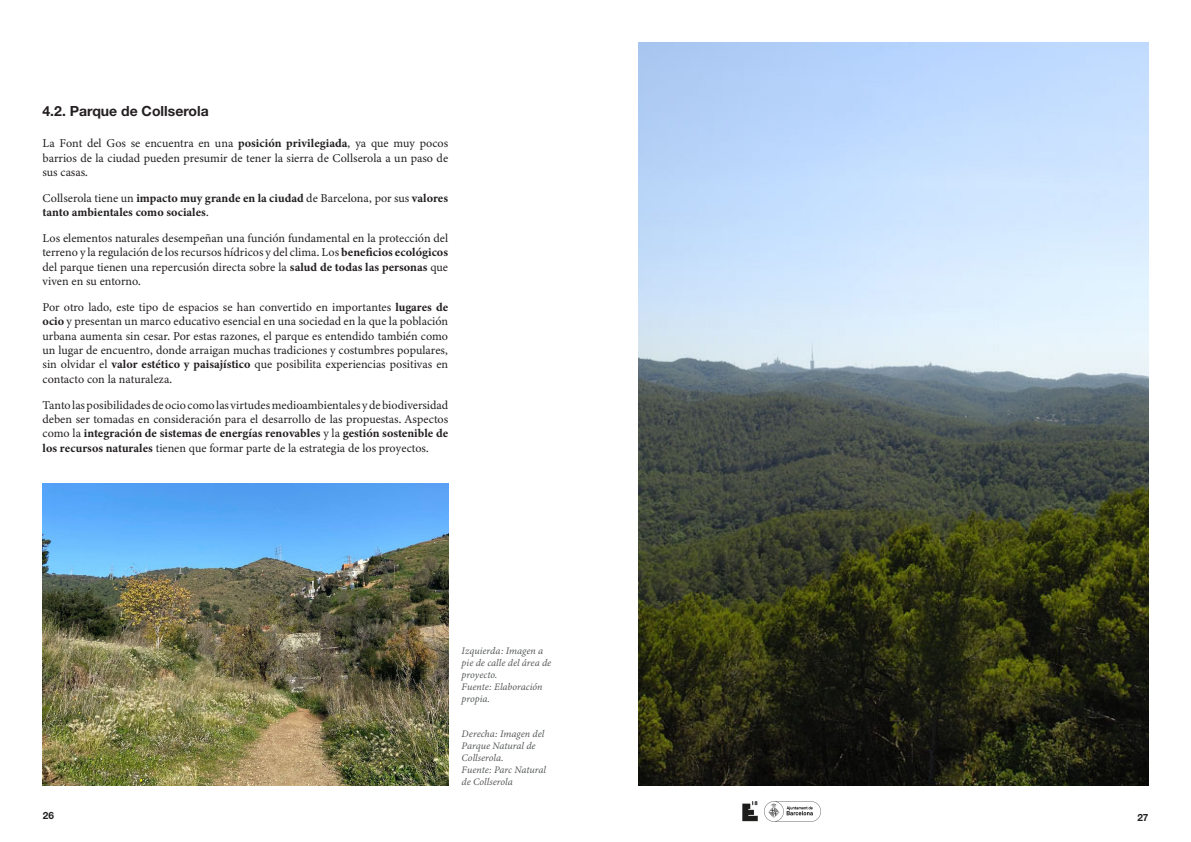
<style>
.page{position:relative;width:1191px;height:842px;background:#fff}
.page>*{position:absolute;margin:0;border:0;box-sizing:border-box;transform-origin:0 0}
.t1{font:700 14px "Helvetica Neue LT Std";color:#231f20}
.t2{font:12px/14.4px "Minion Variable Concept";color:#231f20;text-align:justify}
.t3{font:italic 10px/12px "Minion Variable Concept";color:#57595a}
.t4{font:700 10px "Helvetica Neue LT Std";color:#231f20}
</style>
<div class="page">
<img style="left:638px;top:43px;width:510px;height:742px">
<img style="left:43px;top:484px;width:405px;height:301px">
<img style="left:764px;top:801px;width:56px;height:20px">
<img style="left:743px;top:801px;width:15px;height:20px">
<p class="t1" style="left:43px;top:102px;width:168px">4.2. Parque de Collserola</p>
<p class="t2" style="left:43px;top:136px;width:407px">La Font del Gos se encuentra en una posición privilegiada, ya que muy pocos barrios de la ciudad pueden presumir de tener la sierra de Collserola a un paso de sus casas.</p>
<p class="t2" style="left:43px;top:191px;width:407px">Collserola tiene un impacto muy grande en la ciudad de Barcelona, por sus valores tanto ambientales como sociales.</p>
<p class="t2" style="left:43px;top:231px;width:407px">Los elementos naturales desempeñan una función fundamental en la protección del terreno y la regulación de los recursos hídricos y del clima. Los beneficios ecológicos del parque tienen una repercusión directa sobre la salud de todas las personas que viven en su entorno.</p>
<p class="t2" style="left:43px;top:300px;width:407px">Por otro lado, este tipo de espacios se han convertido en importantes lugares de ocio y presentan un marco educativo esencial en una sociedad en la que la población urbana aumenta sin cesar. Por estas razones, el parque es entendido también como un lugar de encuentro, donde arraigan muchas tradiciones y costumbres populares, sin olvidar el valor estético y paisajístico que posibilita experiencias positivas en contacto con la naturaleza.</p>
<p class="t2" style="left:43px;top:397px;width:407px">Tanto las posibilidades de ocio como las virtudes medioambientales y de biodiversidad deben ser tomadas en consideración para el desarrollo de las propuestas. Aspectos como la integración de sistemas de energías renovables y la gestión sostenible de los recursos naturales tienen que formar parte de la estrategia de los proyectos.</p>
<p class="t3" style="left:461px;top:644px;width:91px">Izquierda: Imagen a pie de calle del área de proyecto.</p>
<p class="t3" style="left:461px;top:680px;width:82px">Fuente: Elaboración propia.</p>
<p class="t3" style="left:461px;top:728px;width:84px">Derecha: Imagen del<br>Parque Natural de<br>Collserola.</p>
<p class="t3" style="left:461px;top:764px;width:86px">Fuente: Parc Natural de Collserola</p>
<p class="t4" style="left:43px;top:809px;width:13px">26</p>
<p class="t4" style="left:1137px;top:811px;width:13px">27</p>
</div>
